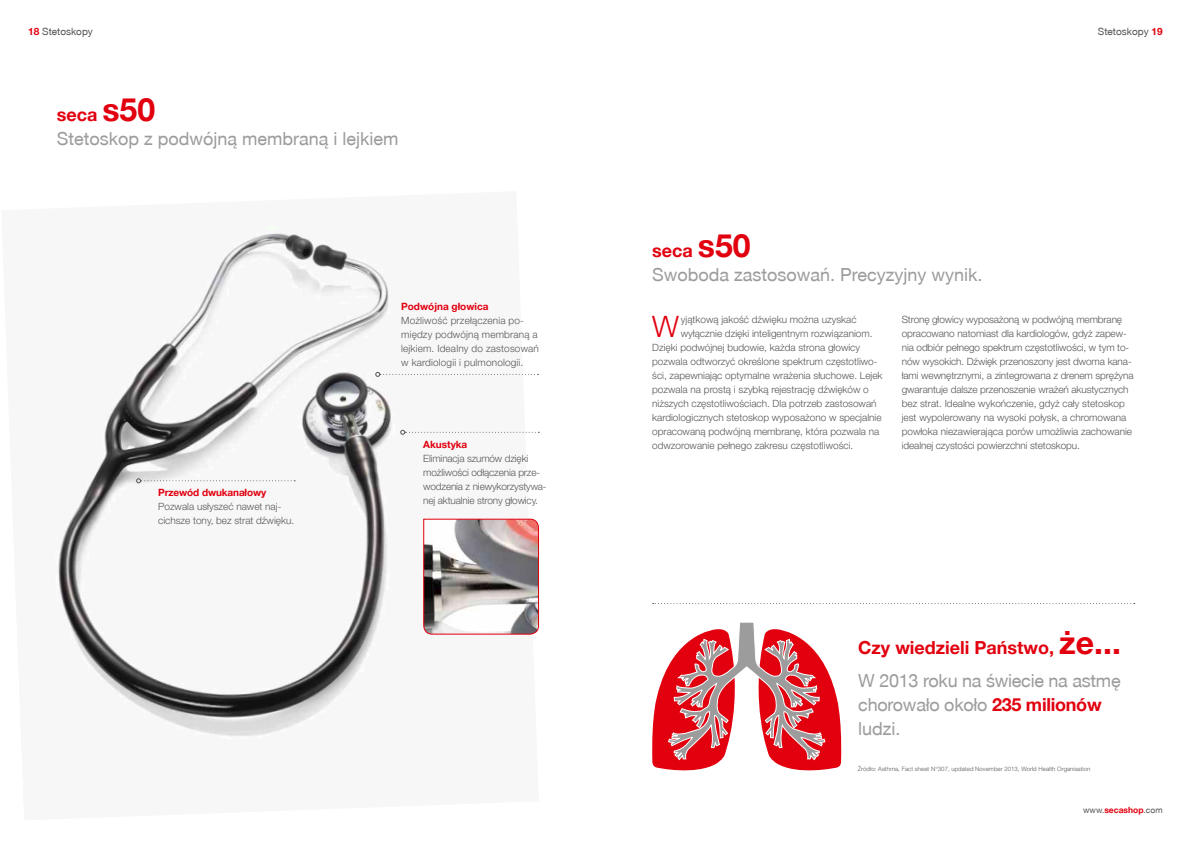
<style>
.page{position:relative;width:1191px;height:842px;background:#fff}
.page>*{position:absolute;margin:0;border:0;box-sizing:border-box;transform-origin:0 0}
.t1{font:300 29.6px "secaglobal";color:#e2000f}
.t2{font:18px/24px "secaglobal";color:#9c9c9c}
.t3{font:300 10px/14px "secaglobal";color:#565655}
.t4{font:700 10px "secaglobal";color:#e2000f}
.t5{font:10px "secaglobal";color:#565655}
.t6{font:8.5px "secaglobal";color:#565655}
.t7{font:300 6px "secaglobal";letter-spacing:.01em;color:#565655}
.s1{font-weight:700;color:#e2000f}
.s2{font-weight:700;font-size:32px;color:#e2000f}
</style>
<div class="page">
<img style="left:58px;top:226px;width:481px;height:511px">
<svg style="left:136px;top:478px;width:159px;height:5px"></svg>
<svg style="left:375px;top:372px;width:163px;height:5px"></svg>
<svg style="left:400px;top:430px;width:139px;height:5px"></svg>
<svg style="left:423px;top:519px;width:116px;height:116px"></svg>
<svg style="left:652px;top:603px;width:482px;height:168px"></svg>
<p class="t5" style="left:28px;top:26px;width:66px"><span class="s1">18</span> Stetoskopy</p>
<p class="t5" style="left:1098px;top:26px;width:66px">Stetoskopy <span class="s1">19</span></p>
<h2 class="t2" style="left:57px;top:103px;width:343px"><span class="s1">seca</span> <span class="s2">s50<br></span>Stetoskop z podwójną membraną i lejkiem</h2>
<p class="t4" style="left:158px;top:487px;width:110px">Przewód dwukanałowy</p>
<p class="t3" style="left:158px;top:500px;width:137px">Pozwala usłyszeć nawet naj&shy;cichsze tony, bez strat dźwięku.</p>
<p class="t4" style="left:401px;top:301px;width:89px">Podwójna głowica</p>
<p class="t3" style="left:401px;top:314px;width:139px">Możliwość przełączenia po&shy;między podwójną membraną a lejkiem. Idealny do zastosowań w kardiologii i pulmonologii.</p>
<p class="t4" style="left:423px;top:438px;width:46px">Akustyka</p>
<p class="t3" style="left:423px;top:451px;width:125px">Eliminacja szumów dzięki możliwości odłączenia prze&shy;wodzenia z niewykorzystywa&shy;nej aktualnie strony głowicy.</p>
<h2 class="t2" style="left:652px;top:238px;width:332px"><span class="s1">seca</span> <span class="s2">s50<br></span>Swoboda zastosowań. Precyzyjny wynik.</h2>
<h1 class="t1" style="left:652px;top:309px;width:28px">W</h1>
<p class="t3" style="left:681px;top:312px;width:177px">yjątkową jakość dźwięku można uzyskać</p>
<p class="t3" style="left:901px;top:312px;width:233px">Stronę głowicy wyposażoną w podwójną membranę opracowano natomiast dla kardiologów, gdyż zapew&shy;nia odbiór pełnego spektrum częstotliwości, w tym to&shy;nów wysokich. Dźwięk przenoszony jest dwoma kana&shy;łami wewnętrznymi, a zintegrowana z drenem sprężyna gwarantuje dalsze przenoszenie wrażeń akustycznych bez strat. Idealne wykończenie, gdyż cały stetoskop jest wypolerowany na wysoki połysk, a chromowana powłoka niezawierająca porów umożliwia zachowanie idealnej czystości powierzchni stetoskopu.</p>
<p class="t3" style="left:681px;top:326px;width:193px">wyłącznie dzięki inteligentnym rozwiązaniom.</p>
<p class="t3" style="left:652px;top:340px;width:209px">Dzięki podwójnej budowie, każda strona głowicy</p>
<p class="t3" style="left:652px;top:354px;width:227px">pozwala odtworzyć określone spektrum częstotliwo-</p>
<p class="t3" style="left:652px;top:368px;width:232px">ści, zapewniając optymalne wrażenia słuchowe. Lejek</p>
<p class="t3" style="left:652px;top:382px;width:218px">pozwala na prostą i szybką rejestrację dźwięków o</p>
<p class="t3" style="left:652px;top:396px;width:226px">niższych częstotliwościach. Dla potrzeb zastosowań</p>
<p class="t3" style="left:652px;top:410px;width:231px">kardiologicznych stetoskop wyposażono w specjalnie</p>
<p class="t3" style="left:652px;top:424px;width:229px">opracowaną podwójną membranę, która pozwala na</p>
<p class="t3" style="left:652px;top:438px;width:203px">odwzorowanie pełnego zakresu częstotliwości.</p>
<h2 class="t2" style="left:858px;top:631px;width:264px;line-height:33.2px"><span class="s1">Czy wiedzieli Państwo,</span> <span class="s2">że...<br></span>W 2013 roku na świecie na astmę</h2>
<h2 class="t2" style="left:858px;top:693px;width:245px">chorowało około <span class="s1">235 milionów </span>ludzi.</h2>
<p class="t7" style="left:857px;top:765px;width:234px">Źródło: Asthma, Fact sheet N°307, updated November 2013, World Health Organisation</p>
<p class="t6" style="left:1083px;top:805px;width:81px">www.<span class="s1">secashop</span>.com</p>
</div>
